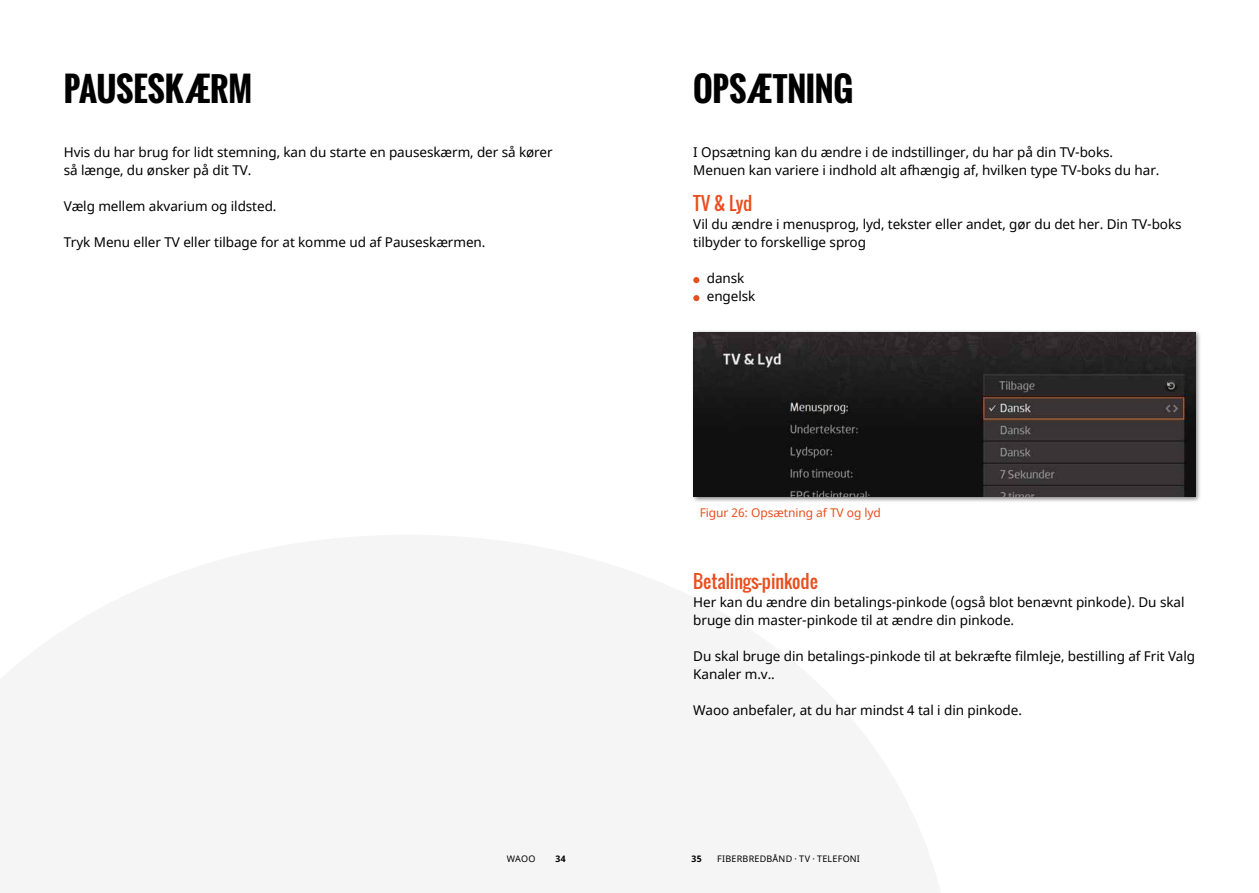
<style>
.page{position:relative;width:1259px;height:893px;background:#fff}
.page>*{position:absolute;margin:0;border:0;box-sizing:border-box;transform-origin:0 0}
.t1{font:700 33px "Oswald";letter-spacing:-.005em;color:#000}
.t2{font:18px "Oswald";letter-spacing:-.005em;color:#e94e1d}
.t3{font:13.5px/18px "Noto Sans";letter-spacing:-.005em;color:#000}
.t4{font:12px "Noto Sans";letter-spacing:-.005em;color:#e94e1d}
.t5{font:9px "Noto Sans";letter-spacing:.025em;color:#000}
.t6{font:700 9px "Noto Sans";color:#000}
</style>
<div class="page">
<div style="left:690px;top:330px;width:511px;height:173px;background:#000;opacity:.5"></div>
<img style="left:693px;top:332px;width:502px;height:164px">
<svg style="left:693px;top:277px;width:6px;height:6px"></svg>
<svg style="left:693px;top:295px;width:6px;height:6px"></svg>
<h1 class="t1" style="left:64px;top:64px;width:190px">PAUSESKÆRM</h1>
<p class="t3" style="left:64px;top:144px;width:490px">Hvis du har brug for lidt stemning, kan du starte en pauseskærm, der så kører så længe, du ønsker på dit TV.</p>
<p class="t3" style="left:64px;top:198px;width:214px">Vælg mellem akvarium og ildsted.</p>
<p class="t3" style="left:64px;top:234px;width:423px">Tryk Menu eller TV eller tilbage for at komme ud af Pauseskærmen.</p>
<h1 class="t1" style="left:693px;top:64px;width:161px">OPSÆTNING</h1>
<p class="t3" style="left:693px;top:144px;width:468px">I Opsætning kan du ændre i de indstillinger, du har på din TV-boks.<br>Menuen kan variere i indhold alt afhængig af, hvilken type TV-boks du har.</p>
<h2 class="t2" style="left:693px;top:190px;width:61px">TV &amp; Lyd</h2>
<p class="t3" style="left:693px;top:216px;width:490px">Vil du ændre i menusprog, lyd, tekster eller andet, gør du det her. Din TV-boks tilbyder to forskellige sprog</p>
<p class="t3" style="left:707px;top:270px;width:50px">dansk engelsk</p>
<p class="t4" style="left:699px;top:504px;width:183px">Figur 26: Opsætning af TV og lyd</p>
<h2 class="t2" style="left:693px;top:568px;width:126px">Betalings-pinkode</h2>
<p class="t3" style="left:693px;top:594px;width:493px">Her kan du ændre din betalings-pinkode (også blot benævnt pinkode). Du skal bruge din master-pinkode til at ændre din pinkode.</p>
<p class="t3" style="left:693px;top:648px;width:503px">Du skal bruge din betalings-pinkode til at bekræfte filmleje, bestilling af Frit Valg<br>Kanaler m.v..</p>
<p class="t3" style="left:693px;top:702px;width:330px">Waoo anbefaler, at du har mindst 4 tal i din pinkode.</p>
<p class="t5" style="left:507px;top:852px;width:30px">WAOO</p>
<p class="t6" style="left:555px;top:852px;width:12px">34</p>
<p class="t6" style="left:691px;top:852px;width:12px">35</p>
<p class="t5" style="left:717px;top:852px;width:144px">FIBERBREDBÅND · TV · TELEFONI</p>
</div>
